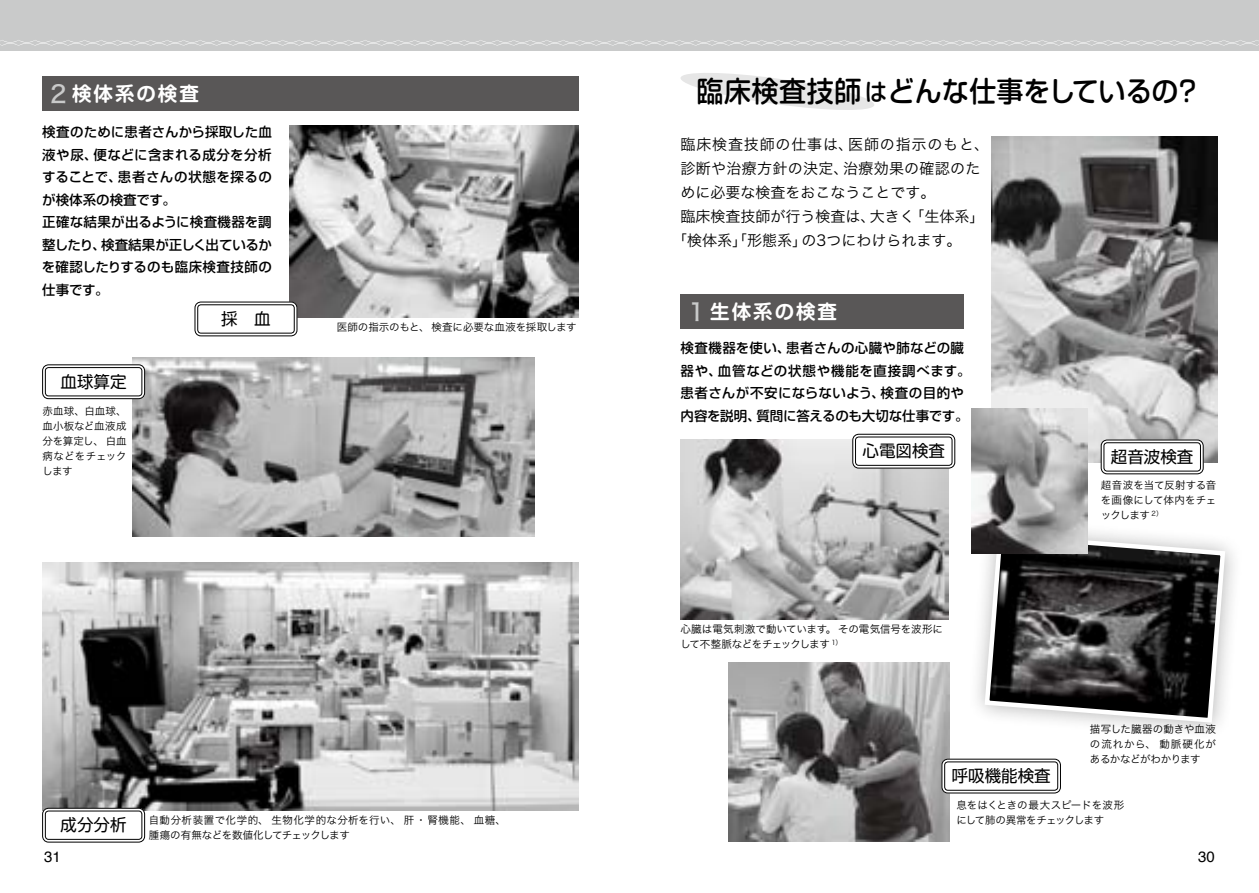
<style>
.page{position:relative;width:1259px;height:893px;background:#fff}
.page>*{position:absolute;margin:0;border:0;box-sizing:border-box;transform-origin:0 0}
.t1{font:500 28.5px "Soft Go Std";color:#000;scale:.95 1}
.t2{font:24px "Hira Kaku Std W5";color:#c9caca}
.t3{font:700 19.5px "Soft Go Std De";letter-spacing:.1em;color:#fff}
.t4{font:16.5px "Soft Go Std";color:#000}
.t5{font:16.5px "Shin Go Pro";color:#000}
.t6{font:15px/24px "Hira Kaku Std W3";color:#000}
.t7{font:15px/24px "Hira Kaku Std W3";letter-spacing:.055em;color:#000}
.t8{font:15px "Hira Kaku Std W3";letter-spacing:.02em;color:#000}
.t9{font:15px "Helvetica";color:#000}
.t10{font:500 13.5px/22.5px "Soft Go Std";letter-spacing:.01em;color:#000}
.t11{font:500 13.5px/22.5px "Soft Go Std";letter-spacing:.035em;color:#000}
.t12{font:500 13.5px "Soft Go Std";letter-spacing:-.01em;color:#000}
.t13{font:10.5px/15px "Hira Kaku Std W3";letter-spacing:-.01em;color:#000;text-align:justify}
.t14{font:10.5px/15px "Hira Kaku Std W3";letter-spacing:.02em;color:#000}
.t15{font:10.5px/15px "Hira Kaku Std W3";letter-spacing:-.03em;color:#000}
.t16{font:10.5px/15px "Hira Kaku Std W3";letter-spacing:.01em;color:#000}
.t17{font:10.5px "Hira Kaku Std W3";letter-spacing:-.05em;color:#000}
.t18{font:6.75px "Hira Kaku Std W3";color:#000}
.s1{font-size:24px}
</style>
<div class="page">
<div style="left:0;top:0;width:629px;height:51px;background:#c9caca"></div>
<div style="left:628px;top:0;width:631px;height:51px;background:#c9caca"></div>
<svg style="left:0;top:40px;width:1259px;height:6px"></svg>
<div style="left:967px;top:516px;width:276px;height:225px;background:#000;opacity:.3"></div>
<svg style="left:982px;top:531px;width:245px;height:194px;background:#595858"></svg>
<svg style="left:681px;top:73px;width:193px;height:37px"></svg>
<img style="left:992px;top:136px;width:225px;height:326px">
<img style="left:680px;top:440px;width:268px;height:179px">
<img style="left:728px;top:663px;width:221px;height:179px">
<img style="left:290px;top:125px;width:288px;height:193px">
<img style="left:133px;top:357px;width:401px;height:180px">
<img style="left:43px;top:563px;width:535px;height:247px">
<div style="left:1102px;top:441px;width:99px;height:31px;background:#fff;border-radius:5px"></div>
<div style="left:1101px;top:440px;width:102px;height:34px;border:3px solid #fff;border-radius:5px"></div>
<div style="left:1101px;top:440px;width:102px;height:34px;border:1px solid #000;border-radius:6px"></div>
<div style="left:1103px;top:442px;width:97px;height:29px;border:1px solid #000;border-radius:3px"></div>
<div style="left:854px;top:436px;width:99px;height:31px;background:#fff;border-radius:5px"></div>
<div style="left:852px;top:434px;width:103px;height:34px;border:3px solid #fff;border-radius:5px"></div>
<div style="left:852px;top:434px;width:103px;height:34px;border:1px solid #000;border-radius:6px"></div>
<div style="left:855px;top:437px;width:97px;height:29px;border:1px solid #000;border-radius:3px"></div>
<div style="left:196px;top:303px;width:100px;height:31px;background:#fff;border-radius:5px"></div>
<div style="left:195px;top:302px;width:102px;height:34px;border:3px solid #fff;border-radius:5px"></div>
<div style="left:195px;top:302px;width:102px;height:34px;border:1px solid #000;border-radius:6px"></div>
<div style="left:197px;top:304px;width:97px;height:29px;border:1px solid #000;border-radius:3px"></div>
<div style="left:44px;top:366px;width:99px;height:31px;background:#fff;border-radius:5px"></div>
<div style="left:42px;top:365px;width:103px;height:34px;border:3px solid #fff;border-radius:5px"></div>
<div style="left:42px;top:365px;width:103px;height:34px;border:1px solid #000;border-radius:6px"></div>
<div style="left:45px;top:367px;width:97px;height:29px;border:1px solid #000;border-radius:3px"></div>
<div style="left:42px;top:808px;width:103px;height:34px;border:3px solid #fff;border-radius:5px"></div>
<div style="left:42px;top:808px;width:103px;height:34px;border:1px solid #000;border-radius:6px"></div>
<div style="left:45px;top:811px;width:97px;height:29px;border:1px solid #000;border-radius:3px"></div>
<div style="left:943px;top:760px;width:116px;height:32px;background:#fff;border-radius:5px"></div>
<div style="left:941px;top:759px;width:119px;height:34px;border:3px solid #fff;border-radius:5px"></div>
<div style="left:941px;top:759px;width:119px;height:34px;border:1px solid #000;border-radius:6px"></div>
<div style="left:944px;top:762px;width:114px;height:28px;border:1px solid #000;border-radius:3px"></div>
<div style="left:42px;top:77px;width:536px;height:34px;background:#595757"></div>
<img style="left:972px;top:409px;width:115px;height:145px">
<div style="left:680px;top:294px;width:284px;height:34px;background:#595757"></div>
<h2 class="t2" style="left:50px;top:75px;width:18px">2</h2>
<h3 class="t3" style="left:72px;top:80px;width:128px">検体系の検査</h3>
<p class="t10" style="left:42px;top:120px;width:231px;text-align:right">検査のために患者さんから採取した血便などに含まれる成分を分析</p>
<p class="t10" style="left:42px;top:142px;width:57px">液や尿、</p>
<p class="t11" style="left:118px;top:165px;width:156px">患者さんの状態を探るの</p>
<p class="t10" style="left:42px;top:165px;width:81px">することで、</p>
<p class="t10" style="left:42px;top:187px;width:135px">が検体系の検査です。</p>
<p class="t10" style="left:42px;top:210px;width:231px">正確な結果が出るように検査機器を調</p>
<p class="t12" style="left:101px;top:235px;width:172px">検査結果が正しく出ているか</p>
<p class="t10" style="left:42px;top:232px;width:232px">整したり、<br>を確認したりするのも臨床検査技師の仕事です。</p>
<p class="t4" style="left:61px;top:370px;width:67px">血球算定</p>
<p class="t13" style="left:43px;top:403px;width:86px">赤血球、白血球、血小板など血液成分を算定し、白血病などをチェックします</p>
<p class="t4" style="left:221px;top:307px;width:51px">採　血</p>
<p class="t13" style="left:337px;top:320px;width:241px">医師の指示のもと、検査に必要な血液を採取します</p>
<p class="t4" style="left:61px;top:813px;width:67px">成分分析</p>
<p class="t9" style="left:44px;top:845px;width:18px">31</p>
<p class="t14" style="left:149px;top:812px;width:358px">自動分析装置で化学的、生物化学的な分析を行い、肝・腎機能、血糖、腫瘍の有無などを数値化してチェックします</p>
<h1 class="t1" style="left:696px;top:70px;width:509px">臨床検査技師<span class="s1">は</span>どんな仕事をしているの</h1>
<h1 class="t1" style="left:1174px;top:70px;width:30px">?</h1>
<p class="t7" style="left:843px;top:132px;width:139px;text-indent:-162px">臨床検査技師の仕事は、<br>治療効果の確認のた</p>
<p class="t7" style="left:848px;top:132px;width:142px">医師の指示のもと、</p>
<p class="t8" style="left:680px;top:157px;width:169px">診断や治療方針の決定、</p>
<p class="t6" style="left:680px;top:180px;width:257px">めに必要な検査をおこなうことです。</p>
<p class="t6" style="left:909px;top:204px;width:76px">「生体系「</p>
<p class="t6" style="left:801px;top:204px;width:161px;text-indent:-121px">臨床検査技師が行う検査は、<br>の3つにわけられます。</p>
<p class="t6" style="left:870px;top:204px;width:46px">大きく</p>
<p class="t6" style="left:672px;top:228px;width:136px">「検体系」「形態系」</p>
<h2 class="t2" style="left:688px;top:293px;width:18px">1</h2>
<h3 class="t3" style="left:710px;top:298px;width:128px">生体系の検査</h3>
<p class="t11" style="left:718px;top:336px;width:254px;text-indent:-37px">検査機器を使い、<br>血管などの状態や機能を直接調べます。</p>
<p class="t10" style="left:786px;top:336px;width:179px">患者さんの心臓や肺などの臓</p>
<p class="t10" style="left:680px;top:358px;width:43px">器や、</p>
<p class="t10" style="left:756px;top:381px;width:214px;text-indent:-76px">患者さんが不安にならないよう、<br>質問に答えるのも大切な仕事です。</p>
<p class="t10" style="left:880px;top:381px;width:85px">検査の目的や</p>
<p class="t10" style="left:680px;top:403px;width:82px">内容を説明、</p>
<p class="t4" style="left:862px;top:439px;width:84px">心電図検査</p>
<p class="t5" style="left:1111px;top:443px;width:84px">超音波検査</p>
<p class="t16" style="left:1101px;top:477px;width:117px">超音波を当て反射する音を画像にして体内をチェ</p>
<p class="t18" style="left:1151px;top:508px;width:13px">2(</p>
<p class="t13" style="left:1101px;top:507px;width:51px">ックします</p>
<p class="t13" style="left:680px;top:621px;width:264px">心臓は電気刺激で動いています。その電気信号を波形に</p>
<p class="t18" style="left:831px;top:637px;width:12px">(1</p>
<p class="t17" style="left:680px;top:636px;width:151px">して不整脈などをチェックします</p>
<p class="t5" style="left:951px;top:762px;width:100px">呼吸機能検査</p>
<p class="t13" style="left:1090px;top:721px;width:128px">描写した臓器の動きや血液の流れから、動脈硬化があるかなどがわかります</p>
<p class="t15" style="left:956px;top:798px;width:169px">息をはくときの最大スピードを波形にして肺の異常をチェックします</p>
<p class="t9" style="left:1198px;top:845px;width:18px">30</p>
</div>
